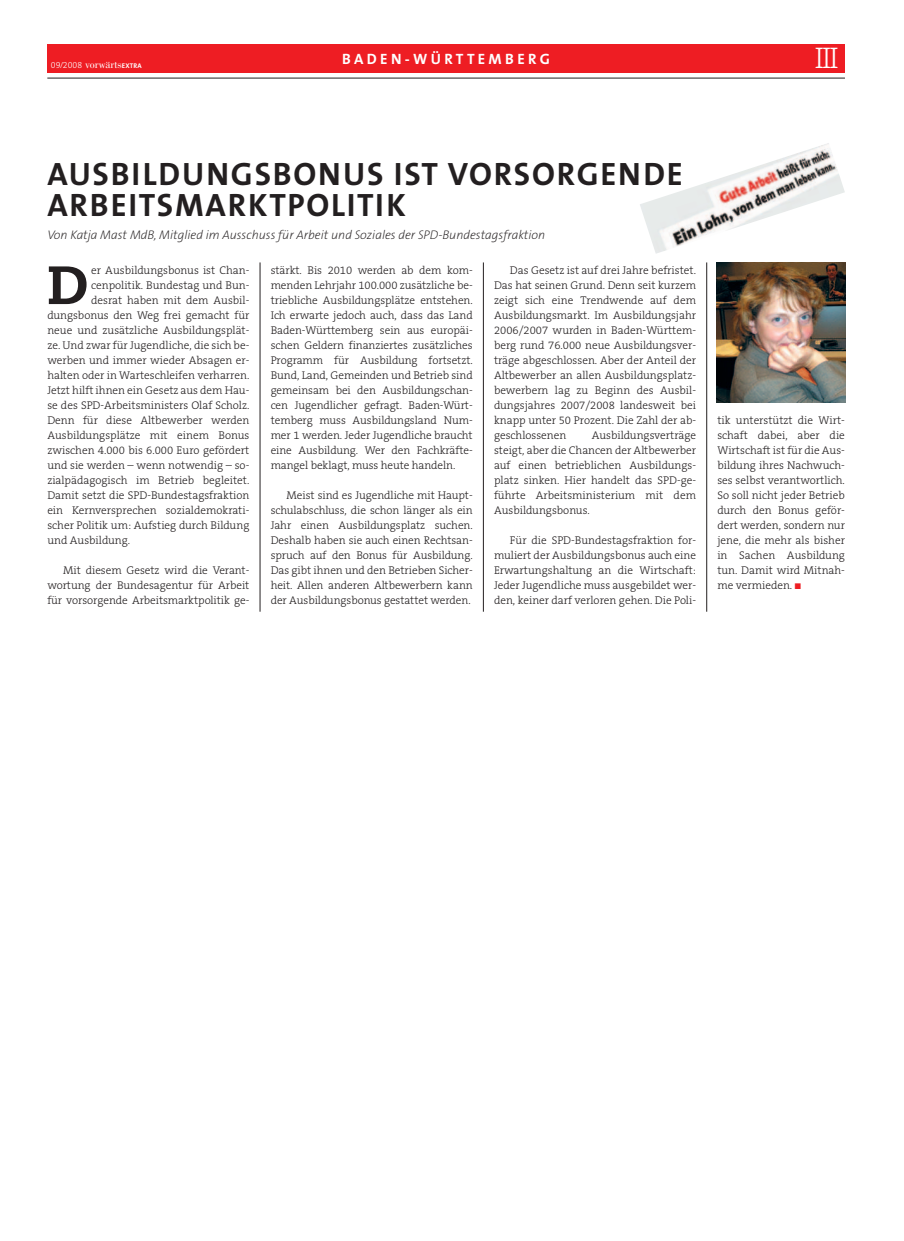
<style>
.page{position:relative;width:904px;height:1241px;background:#fff}
.page>*{position:absolute;margin:0;border:0;box-sizing:border-box;transform-origin:0 0}
.t1{font:800 53.75px "Caecilia";color:#231f20}
.t2{font:700 32.5px/31.2px "The Sans B7";letter-spacing:.055em;color:#231f20}
.t3{font:30px "The Serif Light Caps";color:#fff}
.t4{font:700 15px "The Sans";letter-spacing:.225em;color:#fff}
.t5{font:italic 200 12.5px "The Sans B2";color:#231f20}
.t6{font:300 11.25px/15px "The Serif B3";color:#231f20;text-align:justify}
.t7{font:11.25px "Bodoni";color:#fff}
.s1{font-family:"The Serif Light Expert";font-size:8.75px}
.s2{font-family:"The Sans";font-weight:700;font-size:6.75px}
.s3{color:#ee1d23}
</style>
<div class="page">
<hr style="left:260px;top:262px;width:1px;height:349px;background:#231f20">
<hr style="left:706px;top:262px;width:1px;height:349px;background:#231f20">
<hr style="left:483px;top:262px;width:1px;height:349px;background:#231f20">
<hr style="left:47px;top:78px;width:798px;height:1px;background:#231f20">
<div style="left:47px;top:44px;width:798px;height:29px;background:#ee1d23"></div>
<img style="left:717px;top:262px;width:128px;height:140px">
<img style="left:640px;top:143px;width:205px;height:111px">
<p class="t7" style="left:51px;top:60px;width:92px"><span class="s1">09/2008</span> vorwärts<span class="s2">EXTRA</span></p>
<h3 class="t4" style="left:342px;top:52px;width:209px">BADEN-WÜRTTEMBERG</h3>
<h3 class="t3" style="left:814px;top:40px;width:25px">III</h3>
<h2 class="t2" style="left:47px;top:161px;width:637px">AUSBILDUNGSBONUS IST VORSORGENDE<br>ARBEITSMARKTPOLITIK</h2>
<p class="t5" style="left:47px;top:229px;width:499px">Von Katja Mast MdB, Mitglied im Ausschuss für Arbeit und Soziales der SPD-Bundestagsfraktion</p>
<h1 class="t1" style="left:47px;top:262px;width:42px">D</h1>
<p class="t6" style="left:91px;top:263px;width:160px">er Ausbildungsbonus ist Chan-</p>
<p class="t6" style="left:91px;top:278px;width:160px">cenpolitik. Bundestag und Bun-</p>
<p class="t6" style="left:91px;top:293px;width:160px">desrat haben mit dem Ausbil-</p>
<p class="t6" style="left:47px;top:308px;width:203px">dungsbonus den Weg frei gemacht für</p>
<p class="t6" style="left:47px;top:323px;width:203px">neue und zusätzliche Ausbildungsplät-</p>
<p class="t6" style="left:47px;top:338px;width:203px">ze. Und zwar für Jugendliche, die sich be-</p>
<p class="t6" style="left:47px;top:353px;width:203px">werben und immer wieder Absagen er-</p>
<p class="t6" style="left:47px;top:368px;width:203px">halten oder in Warteschleifen verharren.</p>
<p class="t6" style="left:47px;top:383px;width:203px">Jetzt hilft ihnen ein Gesetz aus dem Hau-</p>
<p class="t6" style="left:47px;top:398px;width:203px">se des SPD-Arbeitsministers Olaf Scholz.</p>
<p class="t6" style="left:47px;top:413px;width:203px">Denn für diese Altbewerber werden</p>
<p class="t6" style="left:47px;top:428px;width:203px">Ausbildungsplätze mit einem Bonus</p>
<p class="t6" style="left:47px;top:443px;width:203px">zwischen 4.000 bis 6.000 Euro gefördert</p>
<p class="t6" style="left:47px;top:458px;width:203px">und sie werden – wenn notwendig – so-</p>
<p class="t6" style="left:47px;top:473px;width:203px">zialpädagogisch im Betrieb begleitet.</p>
<p class="t6" style="left:47px;top:488px;width:203px">Damit setzt die SPD-Bundestagsfraktion</p>
<p class="t6" style="left:47px;top:503px;width:203px">ein Kernversprechen sozialdemokrati-</p>
<p class="t6" style="left:47px;top:518px;width:203px">scher Politik um: Aufstieg durch Bildung</p>
<p class="t6" style="left:47px;top:533px;width:84px">und Ausbildung.</p>
<p class="t6" style="left:47px;top:563px;width:203px;text-indent:16px">Mit diesem Gesetz wird die Verant&shy;wortung der Bundesagentur für Arbeit für vorsorgende Arbeitsmarktpolitik ge-</p>
<p class="t6" style="left:271px;top:263px;width:204px">stärkt. Bis 2010 werden ab dem kom&shy;menden Lehrjahr 100.000 zusätzliche be&shy;triebliche Ausbildungsplätze entstehen.<br>Ich erwarte jedoch auch, dass das Land Baden-Württemberg sein aus europäi&shy;schen Geldern finanziertes zusätzliches Programm für Ausbildung fortsetzt.<br>Bund, Land, Gemeinden und Betrieb sind gemeinsam bei den Ausbildungschan&shy;cen Jugendlicher gefragt. Baden-Würt&shy;temberg muss Ausbildungsland Num&shy;mer 1 werden. Jeder Jugendliche braucht eine Ausbildung. Wer den Fachkräfte&shy;mangel beklagt, muss heute handeln.</p>
<p class="t6" style="left:271px;top:488px;width:204px;text-indent:16px">Meist sind es Jugendliche mit Haupt&shy;schulabschluss, die schon länger als ein Jahr einen Ausbildungsplatz suchen.<br>Deshalb haben sie auch einen Rechtsan&shy;spruch auf den Bonus für Ausbildung.<br>Das gibt ihnen und den Betrieben Sicher&shy;heit. Allen anderen Altbewerbern kann der Ausbildungsbonus gestattet werden.</p>
<p class="t6" style="left:494px;top:263px;width:203px;text-indent:16px">Das Gesetz ist auf drei Jahre befristet.<br>Das hat seinen Grund. Denn seit kurzem zeigt sich eine Trendwende auf dem Ausbildungsmarkt. Im Ausbildungsjahr 2006/2007 wurden in Baden-Württem&shy;berg rund 76.000 neue Ausbildungsver&shy;träge abgeschlossen. Aber der Anteil der Altbewerber an allen Ausbildungsplatz&shy;bewerbern lag zu Beginn des Ausbil&shy;dungsjahres 2007/2008 landesweit bei knapp unter 50 Prozent. Die Zahl der ab&shy;geschlossenen</p>
<p class="t6" style="left:494px;top:428px;width:203px;text-indent:98px">Ausbildungsverträge steigt, aber die Chancen der Altbewerber auf einen betrieblichen Ausbildungs&shy;platz sinken. Hier handelt das SPD-ge&shy;führte Arbeitsministerium mit dem Ausbildungsbonus.</p>
<p class="t6" style="left:494px;top:533px;width:203px;text-indent:16px">Für die SPD-Bundestagsfraktion for&shy;muliert der Ausbildungsbonus auch eine Erwartungshaltung an die Wirtschaft:<br>Jeder Jugendliche muss ausgebildet wer&shy;den, keiner darf verloren gehen. Die Poli-</p>
<p class="t6" style="left:717px;top:413px;width:129px">tik unterstützt die Wirt&shy;schaft dabei, aber die Wirtschaft ist für die Aus&shy;bildung ihres Nachwuch&shy;ses selbst verantwortlich.<br>So soll nicht jeder Betrieb durch den Bonus geför&shy;dert werden, sondern nur jene, die mehr als bisher in Sachen Ausbildung tun. Damit wird Mitnah&shy;me vermieden. <span class="s3">■</span></p>
</div>
